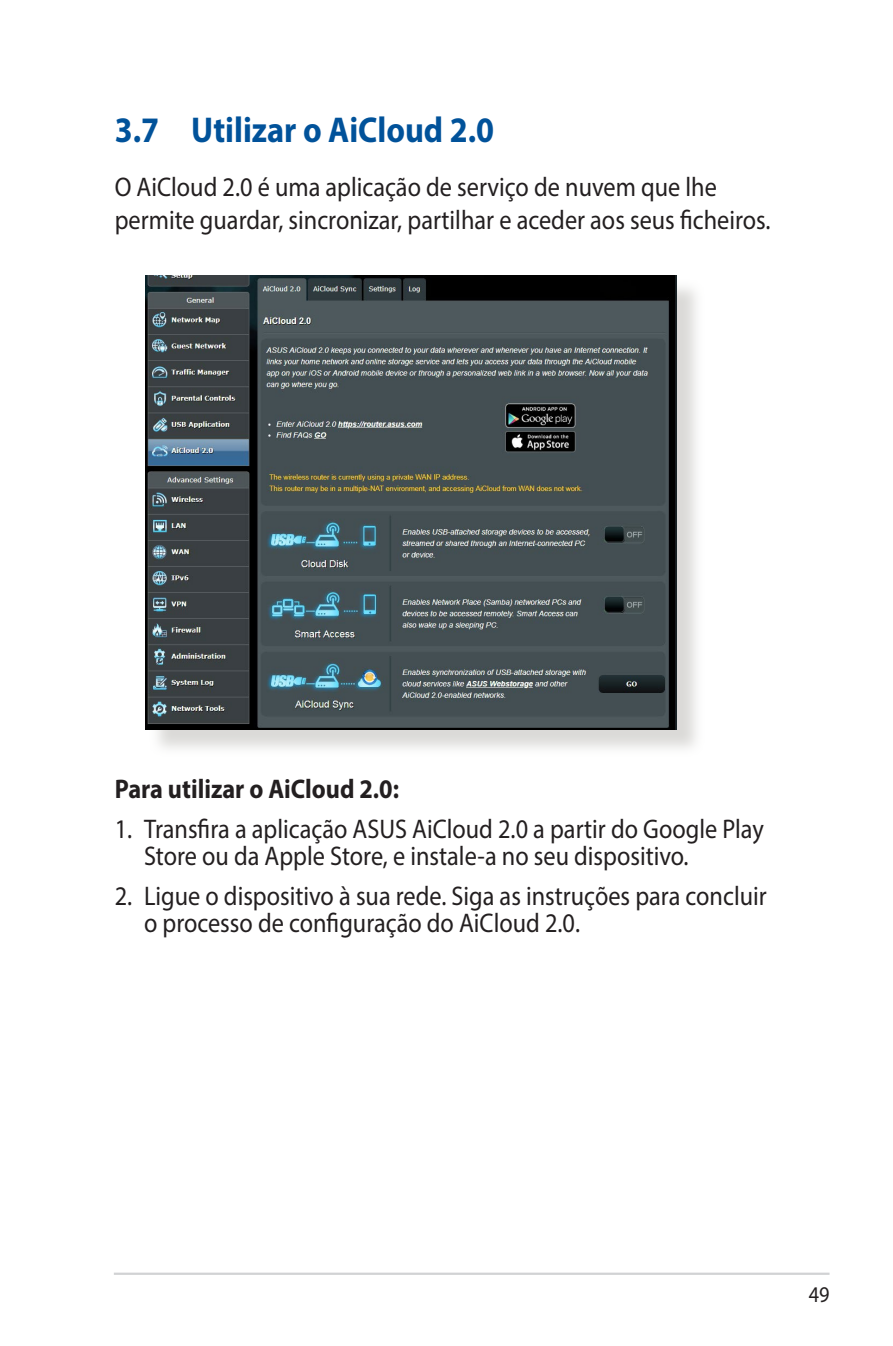
<style>
.page{position:relative;width:893px;height:1346px;background:#fff}
.page>*{position:absolute;margin:0;border:0;box-sizing:border-box;transform-origin:0 0}
.t1{font:700 36px "Myriad Pro";color:#01529a;scale:.9 1}
.t2{font:27px/27px "Myriad Pro";color:#231f20;scale:.9 1}
.t3{font:700 27px "Myriad Pro";color:#231f20;scale:.9 1}
.t4{font:22.5px "Myriad Pro";color:#231f20;scale:.9 1}
</style>
<div class="page">
<hr style="left:114px;top:1272px;width:715px;height:3px;background:#d1d2d4">
<div style="left:149px;top:279px;width:555px;height:478px;background:#cfcecb;opacity:.75"></div>
<img style="left:145px;top:275px;width:532px;height:454px">
<h1 class="t1" style="left:115px;top:106px;width:423px">3.7 Utilizar o AiCloud 2.0</h1>
<p class="t2" style="left:115px;top:171px;width:730px;line-height:32.4px">O AiCloud 2.0 é uma aplicação de serviço de nuvem que lhe permite guardar, sincronizar, partilhar e aceder aos seus ficheiros.</p>
<p class="t3" style="left:115px;top:771px;width:317px">Para utilizar o AiCloud 2.0:</p>
<p class="t2" style="left:144px;top:815px;width:690px;text-indent:-29px">1. Transfira a aplicação ASUS AiCloud 2.0 a partir do Google Play<br>Store ou da Apple Store, e instale-a no seu dispositivo.</p>
<p class="t2" style="left:144px;top:882px;width:693px;text-indent:-29px">2. Ligue o dispositivo à sua rede. Siga as instruções para concluir o processo de configuração do AiCloud 2.0.</p>
<p class="t4" style="left:809px;top:1281px;width:25px">49</p>
</div>
